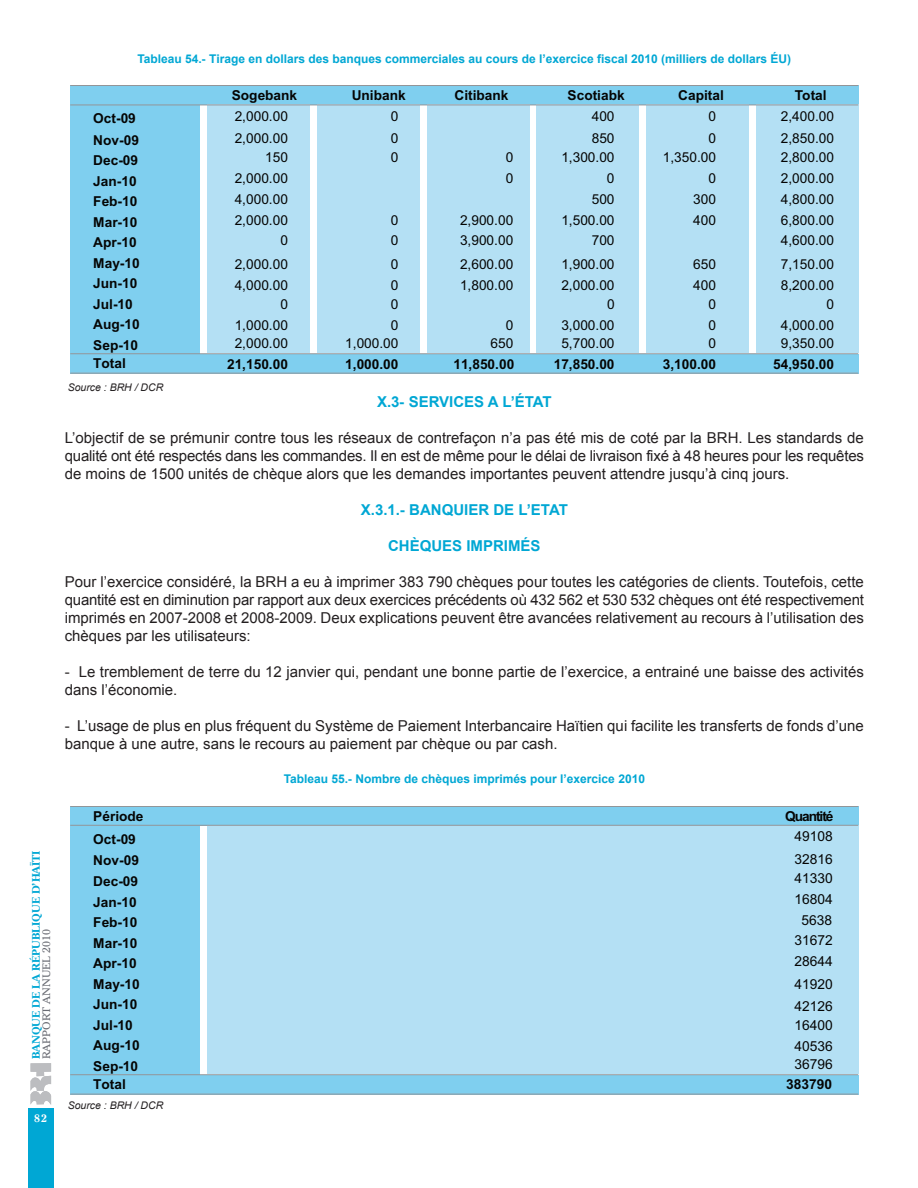
<style>
.page{position:relative;width:918px;height:1188px;background:#fff}
.page>*{position:absolute;margin:0;border:0;box-sizing:border-box;transform-origin:0 0}
.t1{font:15px/18px "Arial";color:#231f20;text-align:justify}
.t2{font:700 15px "Arial";color:#00a7d4}
.t3{font:13.8px/20.7px "Arial";color:#050504}
.t4{font:700 13.8px "Arial";color:#050504}
.t5{font:13.65px "Arial";color:#050504}
.t6{font:700 13.65px/20.5px "Arial";color:#050504}
.t7{font:700 13.65px "Arial";letter-spacing:-.075em;color:#050504}
.t8{font:700 12px "Arial";color:#00a7d4}
.t9{font:italic 10.5px "Arial";color:#231f20}
.t10{font:700 10.5px "Imperial BT";color:#00a7d4}
.t11{font:10.5px "Imperial BT";color:#696b73}
.t12{font:700 10.5px "Imperial BT";color:#fff}
</style>
<div class="page">
<div style="left:70px;top:86px;width:789px;height:19px;background:#7fcfef"></div>
<div style="left:70px;top:354px;width:789px;height:19px;background:#7fcfef"></div>
<div style="left:70px;top:105px;width:130px;height:250px;background:#7fcfef"></div>
<div style="left:207px;top:104px;width:103px;height:249px;background:#b4e0f4"></div>
<div style="left:317px;top:104px;width:103px;height:249px;background:#b4e0f4"></div>
<div style="left:427px;top:104px;width:103px;height:249px;background:#b4e0f4"></div>
<div style="left:536px;top:104px;width:103px;height:249px;background:#b4e0f4"></div>
<div style="left:646px;top:104px;width:103px;height:249px;background:#b4e0f4"></div>
<div style="left:756px;top:104px;width:103px;height:249px;background:#b4e0f4"></div>
<hr style="left:70px;top:85px;width:788px;height:1px;background:#939598">
<hr style="left:70px;top:105px;width:788px;height:1px;background:#939598">
<hr style="left:70px;top:373px;width:788px;height:1px;background:#939598">
<hr style="left:70px;top:353px;width:788px;height:1px;background:#939598">
<div style="left:70px;top:806px;width:789px;height:20px;background:#7fcfef"></div>
<div style="left:70px;top:1075px;width:789px;height:19px;background:#7fcfef"></div>
<div style="left:70px;top:826px;width:130px;height:250px;background:#7fcfef"></div>
<div style="left:207px;top:825px;width:652px;height:249px;background:#b4e0f4"></div>
<hr style="left:70px;top:825px;width:788px;height:1px;background:#939598">
<hr style="left:70px;top:806px;width:788px;height:1px;background:#939598">
<hr style="left:70px;top:1094px;width:788px;height:1px;background:#939598">
<hr style="left:70px;top:1074px;width:788px;height:1px;background:#939598">
<div style="left:28px;top:1108px;width:25px;height:80px;background:#00a7d4"></div>
<svg style="left:31px;top:1063px;width:20px;height:42px"></svg>
<p class="t10" style="left:32px;top:1059px;width:211px;rotate:-90deg">BANQUE DE LA RÉPUBLIQUE D’HAÏTI</p>
<p class="t11" style="left:42px;top:1059px;width:132px;rotate:-90deg">RAPPORT ANNUEL 2010</p>
<p class="t12" style="left:34px;top:1114px;width:15px">82</p>
<p class="t8" style="left:137px;top:52px;width:655px">tableau 54.- tirage en dollars des banques commerciales au cours de l’exercice fiscal 2010 (milliers de dollars éu)</p>
<p class="t6" style="left:93px;top:107px;width:47px;line-height:21.9px">Oct-09<br>Nov-09</p>
<p class="t6" style="left:93px;top:150px;width:48px">Dec-09<br>Jan-10<br>Feb-10<br>Mar-10<br>Apr-10<br>May-10<br>Jun-10<br>Jul-10<br>Aug-10<br>Sep-10</p>
<p class="t6" style="left:93px;top:353px;width:34px">Total</p>
<p class="t9" style="left:68px;top:382px;width:97px">Source : BRH / DCR</p>
<p class="t6" style="left:232px;top:85px;width:67px">Sogebank</p>
<p class="t6" style="left:352px;top:85px;width:55px">Unibank</p>
<p class="t6" style="left:455px;top:85px;width:55px">Citibank</p>
<p class="t6" style="left:568px;top:85px;width:59px">Scotiabk</p>
<p class="t6" style="left:678px;top:85px;width:47px">Capital</p>
<p class="t6" style="left:795px;top:85px;width:33px">Total</p>
<p class="t5" style="left:235px;top:107px;width:55px">2,000.00</p>
<p class="t5" style="left:391px;top:107px;width:9px">0</p>
<p class="t5" style="left:592px;top:107px;width:24px">400</p>
<p class="t5" style="left:708px;top:107px;width:9px">0</p>
<p class="t5" style="left:781px;top:107px;width:55px">2,400.00</p>
<p class="t5" style="left:235px;top:129px;width:55px">2,000.00</p>
<p class="t5" style="left:391px;top:129px;width:9px">0</p>
<p class="t5" style="left:592px;top:129px;width:24px">850</p>
<p class="t5" style="left:708px;top:129px;width:9px">0</p>
<p class="t5" style="left:781px;top:129px;width:55px">2,850.00</p>
<p class="t5" style="left:265px;top:149px;width:24px">150</p>
<p class="t5" style="left:391px;top:149px;width:9px">0</p>
<p class="t5" style="left:506px;top:149px;width:9px">0</p>
<p class="t5" style="left:561px;top:149px;width:55px">1,300.00</p>
<p class="t5" style="left:663px;top:149px;width:55px">1,350.00</p>
<p class="t5" style="left:781px;top:149px;width:55px">2,800.00</p>
<p class="t5" style="left:235px;top:169px;width:55px">2,000.00</p>
<p class="t5" style="left:506px;top:169px;width:9px">0</p>
<p class="t5" style="left:607px;top:169px;width:9px">0</p>
<p class="t5" style="left:708px;top:169px;width:9px">0</p>
<p class="t5" style="left:781px;top:169px;width:55px">2,000.00</p>
<p class="t5" style="left:235px;top:190px;width:55px">4,000.00</p>
<p class="t5" style="left:592px;top:190px;width:24px">500</p>
<p class="t5" style="left:693px;top:190px;width:24px">300</p>
<p class="t5" style="left:781px;top:190px;width:55px">4,800.00</p>
<p class="t5" style="left:235px;top:211px;width:55px">2,000.00</p>
<p class="t5" style="left:391px;top:211px;width:9px">0</p>
<p class="t5" style="left:460px;top:211px;width:55px">2,900.00</p>
<p class="t5" style="left:561px;top:211px;width:55px">1,500.00</p>
<p class="t5" style="left:693px;top:211px;width:24px">400</p>
<p class="t5" style="left:781px;top:211px;width:55px">6,800.00</p>
<p class="t5" style="left:280px;top:231px;width:9px">0</p>
<p class="t5" style="left:391px;top:231px;width:9px">0</p>
<p class="t5" style="left:460px;top:231px;width:55px">3,900.00</p>
<p class="t5" style="left:592px;top:231px;width:24px">700</p>
<p class="t5" style="left:781px;top:231px;width:55px">4,600.00</p>
<p class="t5" style="left:235px;top:255px;width:55px">2,000.00</p>
<p class="t5" style="left:391px;top:255px;width:9px">0</p>
<p class="t5" style="left:460px;top:255px;width:55px">2,600.00</p>
<p class="t5" style="left:561px;top:255px;width:55px">1,900.00</p>
<p class="t5" style="left:693px;top:255px;width:24px">650</p>
<p class="t5" style="left:781px;top:255px;width:55px">7,150.00</p>
<p class="t5" style="left:235px;top:276px;width:55px">4,000.00</p>
<p class="t5" style="left:391px;top:276px;width:9px">0</p>
<p class="t5" style="left:460px;top:276px;width:55px">1,800.00</p>
<p class="t5" style="left:561px;top:276px;width:55px">2,000.00</p>
<p class="t5" style="left:693px;top:276px;width:24px">400</p>
<p class="t5" style="left:781px;top:276px;width:55px">8,200.00</p>
<p class="t5" style="left:280px;top:296px;width:9px">0</p>
<p class="t5" style="left:391px;top:296px;width:9px">0</p>
<p class="t5" style="left:607px;top:296px;width:9px">0</p>
<p class="t5" style="left:708px;top:296px;width:9px">0</p>
<p class="t5" style="left:826px;top:296px;width:9px">0</p>
<p class="t5" style="left:235px;top:316px;width:55px">1,000.00</p>
<p class="t5" style="left:391px;top:316px;width:9px">0</p>
<p class="t5" style="left:506px;top:316px;width:9px">0</p>
<p class="t5" style="left:561px;top:316px;width:55px">3,000.00</p>
<p class="t5" style="left:708px;top:316px;width:9px">0</p>
<p class="t5" style="left:781px;top:316px;width:55px">4,000.00</p>
<p class="t5" style="left:235px;top:335px;width:55px">2,000.00</p>
<p class="t5" style="left:345px;top:335px;width:55px">1,000.00</p>
<p class="t5" style="left:490px;top:335px;width:24px">650</p>
<p class="t5" style="left:561px;top:335px;width:55px">5,700.00</p>
<p class="t5" style="left:708px;top:335px;width:9px">0</p>
<p class="t5" style="left:781px;top:335px;width:55px">9,350.00</p>
<p class="t6" style="left:227px;top:354px;width:62px">21,150.00</p>
<p class="t6" style="left:345px;top:354px;width:55px">1,000.00</p>
<p class="t6" style="left:453px;top:354px;width:62px">11,850.00</p>
<p class="t6" style="left:554px;top:354px;width:62px">17,850.00</p>
<p class="t6" style="left:663px;top:354px;width:55px">3,100.00</p>
<p class="t6" style="left:773px;top:354px;width:62px">54,950.00</p>
<p class="t2" style="left:377px;top:394px;width:176px">x.3- servICes a l’état</p>
<p class="t1" style="left:65px;top:429px;width:801px">L’objectif de se prémunir contre tous les réseaux de contrefaçon n’a pas été mis de coté par la BRH. Les standards de qualité ont été respectés dans les commandes. Il en est de même pour le délai de livraison fixé à 48 heures pour les requêtes de moins de 1500 unités de chèque alors que les demandes importantes peuvent attendre jusqu’à cinq jours.</p>
<p class="t2" style="left:361px;top:502px;width:208px">x.3.1.- baNquIer De l’etat</p>
<p class="t2" style="left:388px;top:538px;width:154px">Chèques IMPrIMés</p>
<p class="t1" style="left:65px;top:573px;width:801px">Pour l’exercice considéré, la BRH a eu à imprimer 383 790 chèques pour toutes les catégories de clients. Toutefois, cette quantité est en diminution par rapport aux deux exercices précédents où 432 562 et 530 532 chèques ont été respectivement imprimés en 2007-2008 et 2008-2009. Deux explications peuvent être avancées relativement au recours à l’utilisation des chèques par les utilisateurs:</p>
<p class="t1" style="left:65px;top:663px;width:801px">- Le tremblement de terre du 12 janvier qui, pendant une bonne partie de l’exercice, a entrainé une baisse des activités dans l’économie.</p>
<p class="t1" style="left:65px;top:717px;width:801px">- L’usage de plus en plus fréquent du Système de Paiement Interbancaire Haïtien qui facilite les transferts de fonds d’une banque à une autre, sans le recours au paiement par chèque ou par cash.</p>
<p class="t8" style="left:284px;top:772px;width:363px">tableau 55.- Nombre de chèques imprimés pour l’exercice 2010</p>
<p class="t6" style="left:93px;top:806px;width:52px">Période</p>
<p class="t7" style="left:785px;top:807px;width:50px">Quantité</p>
<p class="t6" style="left:93px;top:828px;width:47px;line-height:21.9px">Oct-09<br>Nov-09</p>
<p class="t6" style="left:93px;top:871px;width:48px">Dec-09<br>Jan-10<br>Feb-10<br>Mar-10<br>Apr-10<br>May-10<br>Jun-10<br>Jul-10<br>Aug-10<br>Sep-10</p>
<p class="t6" style="left:93px;top:1074px;width:34px">Total</p>
<p class="t9" style="left:68px;top:1100px;width:97px">Source : BRH / DCR</p>
<p class="t3" style="left:795px;top:825px;width:40px;line-height:23px">49108<br>32816</p>
<p class="t3" style="left:795px;top:868px;width:40px;text-align:center">41330<br>16804<br>5638<br>31672<br>28644</p>
<p class="t3" style="left:795px;top:973px;width:40px;line-height:22.6px">41920<br>42126</p>
<p class="t3" style="left:795px;top:1015px;width:40px">16400<br>40536</p>
<p class="t3" style="left:795px;top:1054px;width:40px">36796</p>
<p class="t4" style="left:786px;top:1075px;width:48px">383790</p>
</div>
